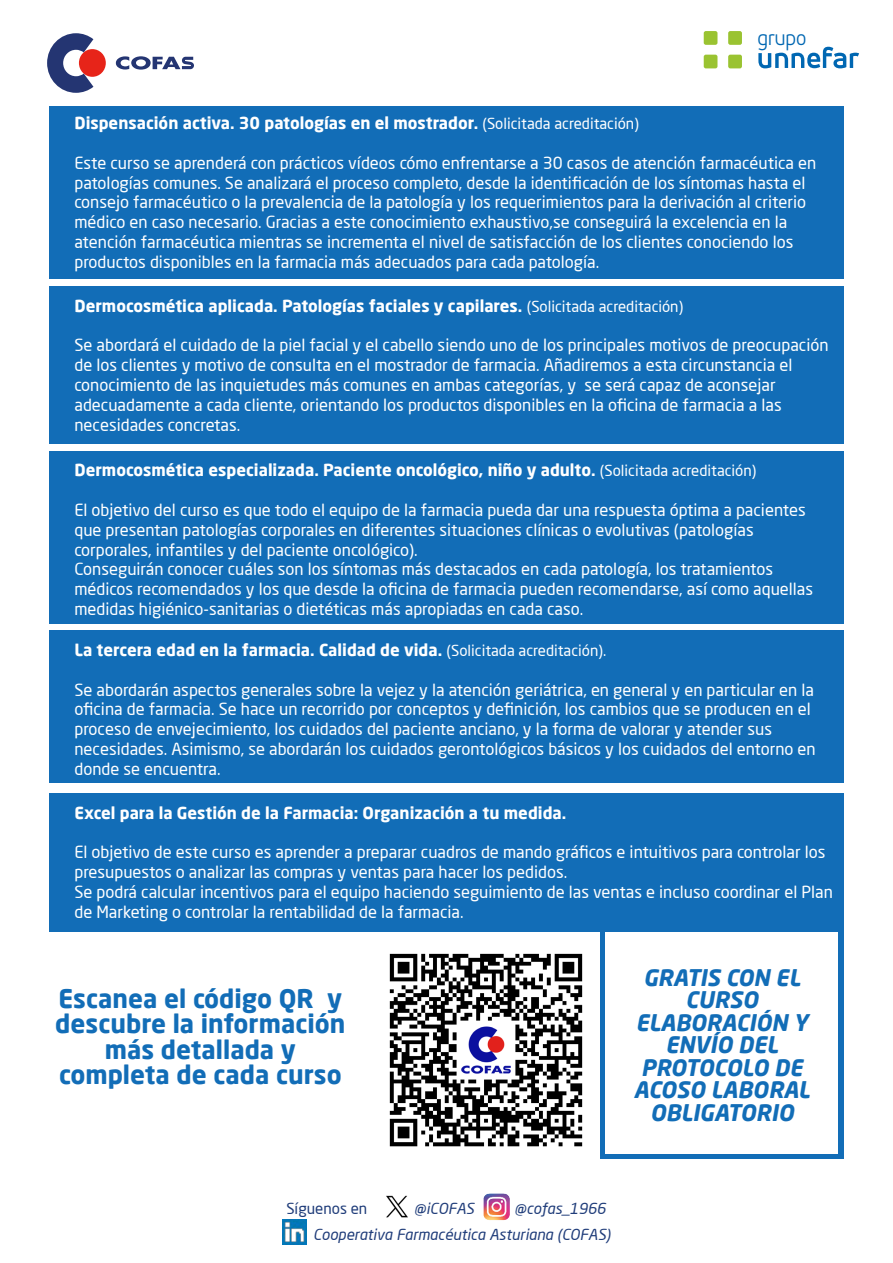
<style>
.page{position:relative;width:893px;height:1263px;background:#fff}
.page>*{position:absolute;margin:0;border:0;box-sizing:border-box;transform-origin:0 0}
.t1{font:700 25.5px/25.5px "Neo Sans Std";color:#126db7;text-align:center}
.t2{font:italic 700 22.5px/22.5px "Neo Sans Std";color:#126db7;text-align:center}
.t3{font:300 21.3px "Accord Alt";color:#0067b2}
.t4{font:16.5px/19.8px "Neo Sans Std";color:#fff}
.t5{font:700 16.5px "Neo Sans Std";color:#fff}
.t6{font:italic 15px/26.5px "Neo Sans Std";color:#203d7a}
.t7{font:15px "Neo Sans Std";color:#203d7a}
.s1{font-weight:400;font-size:15px}
</style>
<div class="page">
<div style="left:600px;top:924px;width:244px;height:234px;background:#126db7"></div>
<div style="left:606px;top:929px;width:232px;height:224px;background:#fff"></div>
<div style="left:79px;top:49px;width:27px;height:28px;background:#e72419;border-radius:50%"></div>
<svg style="left:47px;top:33px;width:46px;height:60px"></svg>
<svg style="left:116px;top:56px;width:78px;height:14px"></svg>
<div style="left:704px;top:31px;width:13px;height:14px;background:#9ac331;border-radius:2px"></div>
<div style="left:728px;top:31px;width:14px;height:14px;background:#9ac331;border-radius:2px"></div>
<div style="left:728px;top:55px;width:14px;height:13px;background:#9ac331;border-radius:2px"></div>
<div style="left:704px;top:55px;width:13px;height:13px;background:#9ac331;border-radius:2px"></div>
<svg style="left:758px;top:47px;width:101px;height:21px"></svg>
<img style="left:483px;top:1193px;width:27px;height:28px">
<img style="left:282px;top:1220px;width:25px;height:24px">
<div style="left:49px;top:107px;width:795px;height:172px;background:#126db7"></div>
<div style="left:49px;top:286px;width:795px;height:158px;background:#126db7"></div>
<div style="left:49px;top:451px;width:795px;height:173px;background:#126db7"></div>
<div style="left:49px;top:630px;width:795px;height:153px;background:#126db7"></div>
<div style="left:49px;top:793px;width:795px;height:139px;background:#126db7"></div>
<img style="left:386px;top:1195px;width:22px;height:23px">
<img style="left:389px;top:953px;width:194px;height:194px">
<p class="t3" style="left:757px;top:25px;width:51px">grupo</p>
<p class="t5" style="left:74px;top:112px;width:566px">Dispensación activa. 30 patologías en el mostrador. <span class="s1">(Solicitada acreditación)</span></p>
<p class="t4" style="left:74px;top:153px;width:743px">Este curso se aprenderá con prácticos vídeos cómo enfrentarse a 30 casos de atención farmacéutica en patologías comunes. Se analizará el proceso completo, desde la identificación de los síntomas hasta el consejo farmacéutico o la prevalencia de la patología y los requerimientos para la derivación al criterio médico en caso necesario. Gracias a este conocimiento exhaustivo,se conseguirá la excelencia en la atención farmacéutica mientras se incrementa el nivel de satisfacción de los clientes conociendo los productos disponibles en la farmacia más adecuados para cada patología.</p>
<p class="t5" style="left:74px;top:295px;width:610px">Dermocosmética aplicada. Patologías faciales y capilares. <span class="s1">(Solicitada acreditación)</span></p>
<p class="t4" style="left:74px;top:335px;width:756px">Se abordará el cuidado de la piel facial y el cabello siendo uno de los principales motivos de preocupación de los clientes y motivo de consulta en el mostrador de farmacia. Añadiremos a esta circunstancia el conocimiento de las inquietudes más comunes en ambas categorías, y se será capaz de aconsejar adecuadamente a cada cliente, orientando los productos disponibles en la oficina de farmacia a las necesidades concretas.</p>
<p class="t5" style="left:74px;top:460px;width:683px">Dermocosmética especializada. Paciente oncológico, niño y adulto. <span class="s1">(Solicitada acreditación)</span></p>
<p class="t4" style="left:74px;top:500px;width:740px">El objetivo del curso es que todo el equipo de la farmacia pueda dar una respuesta óptima a pacientes que presentan patologías corporales en diferentes situaciones clínicas o evolutivas (patologías corporales, infantiles y del paciente oncológico).<br>Conseguirán conocer cuáles son los síntomas más destacados en cada patología, los tratamientos médicos recomendados y los que desde la oficina de farmacia pueden recomendarse, así como aquellas medidas higiénico-sanitarias o dietéticas más apropiadas en cada caso.</p>
<p class="t5" style="left:74px;top:639px;width:533px">La tercera edad en la farmacia. Calidad de vida. <span class="s1">(Solicitada acreditación).</span></p>
<p class="t4" style="left:74px;top:679px;width:743px">Se abordarán aspectos generales sobre la vejez y la atención geriátrica, en general y en particular en la oficina de farmacia. Se hace un recorrido por conceptos y definición, los cambios que se producen en el proceso de envejecimiento, los cuidados del paciente anciano, y la forma de valorar y atender sus necesidades. Asimismo, se abordarán los cuidados gerontológicos básicos y los cuidados del entorno en donde se encuentra.</p>
<p class="t5" style="left:74px;top:802px;width:493px">Excel para la Gestión de la Farmacia: Organización a tu medida.</p>
<p class="t4" style="left:74px;top:842px;width:760px">El objetivo de este curso es aprender a preparar cuadros de mando gráficos e intuitivos para controlar los presupuestos o analizar las compras y ventas para hacer los pedidos.<br>Se podrá calcular incentivos para el equipo haciendo seguimiento de las ventas e incluso coordinar el Plan de Marketing o controlar la rentabilidad de la farmacia.</p>
<h1 class="t1" style="left:55px;top:985px;width:292px">Escanea el código QR y descubre la información más detallada y completa de cada curso</h1>
<h2 class="t2" style="left:634px;top:965px;width:178px">GRATIS CON EL<br>CURSO<br>ELABORACIÓN Y<br>ENVÍO DEL<br>PROTOCOLO DE<br>ACOSO LABORAL<br>OBLIGATORIO</h2>
<p class="t7" style="left:286px;top:1199px;width:82px">Síguenos en</p>
<p class="t6" style="left:415px;top:1195px;width:61px">@iCOFAS</p>
<p class="t6" style="left:313px;top:1195px;width:299px;text-indent:202px">@cofas_1966<br>Cooperativa Farmacéutica Asturiana (COFAS)</p>
</div>
